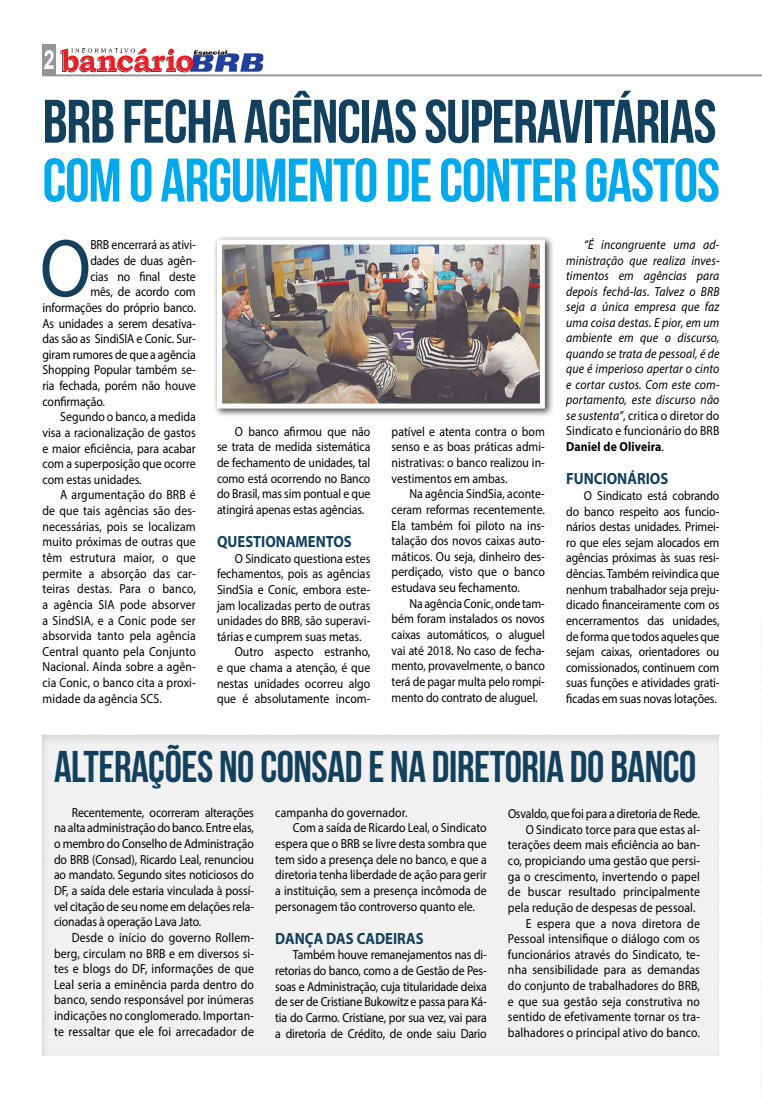
<style>
.page{position:relative;width:762px;height:1099px;background:#fff}
.page>*{position:absolute;margin:0;border:0;box-sizing:border-box;transform-origin:0 0}
.t1{font:82.62px "Myriad Pro";color:#12405d;scale:.9 1}
.t2{font:61.25px "Bebas Neue";letter-spacing:-.02em;color:#12405d}
.t3{font:61.25px "Bebas Neue";letter-spacing:-.02em;color:#00a8ec}
.t4{font:44.38px "Bebas Neue";letter-spacing:-.01em;color:#12405d}
.t5{font:700 26.25px "Arial";color:#fff;scale:.75 1}
.t6{font:700 16.25px "Myriad Pro";color:#12405d;scale:.9 1}
.t7{font:13.12px/15.6px "Myriad Pro";color:#000;text-align:justify;scale:.9 1}
.t8{font:italic 13.12px/15.5px "Myriad Pro";letter-spacing:.01em;color:#000;text-align:justify;scale:.9 1}
.s1{font-style:normal}
.s2{font-weight:700;font-style:normal}
</style>
<div class="page">
<hr style="left:761px;top:617px;width:1px;height:481px;background:#fafafa">
<hr style="left:761px;top:610px;width:1px;height:41px;background:#00a8ec">
<div style="left:39px;top:732px;width:680px;height:324px;background:#f1f1f2"></div>
<div style="left:42px;top:44px;width:14px;height:32px;background:#949499"></div>
<hr style="left:42px;top:74px;width:720px;height:2px;background:#949499">
<div style="left:213px;top:235px;width:341px;height:183px;background:#000;opacity:.75"></div>
<img style="left:223px;top:245px;width:316px;height:157px">
<div style="left:217px;top:239px;width:328px;height:169px;border:5px solid #fff"></div>
<img style="left:194px;top:50px;width:69px;height:22px">
<svg style="left:61px;top:48px;width:133px;height:25px"></svg>
<h3 class="t5" style="left:44px;top:42px;width:16px">2</h3>
<h2 class="t2" style="left:43px;top:88px;width:675px">BRB FECHA AGÊNCIAS SUPERAVITÁRIAS</h2>
<h2 class="t3" style="left:43px;top:147px;width:679px">COM O ARGUMENTO DE CONTER GASTOS</h2>
<h1 class="t1" style="left:40px;top:217px;width:58px">O</h1>
<p class="t7" style="left:90px;top:237px;width:119px">BRB encerrará as ativi-</p>
<p class="t7" style="left:90px;top:252px;width:119px">dades de duas agên-</p>
<p class="t7" style="left:90px;top:268px;width:119px">cias no final deste</p>
<p class="t7" style="left:90px;top:284px;width:119px">mês, de acordo com</p>
<p class="t7" style="left:43px;top:299px;width:172px">informações do próprio banco.</p>
<p class="t7" style="left:43px;top:315px;width:172px">As unidades a serem desativa-</p>
<p class="t7" style="left:43px;top:331px;width:172px">das são as SindiSIA e Conic. Sur-</p>
<p class="t7" style="left:43px;top:346px;width:172px">giram rumores de que a agência</p>
<p class="t7" style="left:43px;top:362px;width:172px">Shopping Popular também se-</p>
<p class="t7" style="left:43px;top:377px;width:172px">ria fechada, porém não houve</p>
<p class="t7" style="left:43px;top:393px;width:71px">confirmação.</p>
<p class="t7" style="left:60px;top:409px;width:152px">Segundo o banco, a medida</p>
<p class="t7" style="left:43px;top:424px;width:172px">visa a racionalização de gastos</p>
<p class="t7" style="left:43px;top:440px;width:172px">e maior eficiência, para acabar</p>
<p class="t7" style="left:43px;top:456px;width:172px">com a superposição que ocorre</p>
<p class="t7" style="left:43px;top:471px;width:112px">com estas unidades.</p>
<p class="t7" style="left:60px;top:487px;width:152px">A argumentação do BRB é</p>
<p class="t7" style="left:43px;top:502px;width:172px">de que tais agências são des-</p>
<p class="t7" style="left:43px;top:518px;width:172px">necessárias, pois se localizam</p>
<p class="t7" style="left:43px;top:534px;width:172px">muito próximas de outras que</p>
<p class="t7" style="left:43px;top:549px;width:172px">têm estrutura maior, o que</p>
<p class="t7" style="left:43px;top:565px;width:172px">permite a absorção das car-</p>
<p class="t7" style="left:43px;top:581px;width:172px">teiras destas. Para o banco,</p>
<p class="t7" style="left:43px;top:596px;width:172px">a agência SIA pode absorver</p>
<p class="t7" style="left:43px;top:612px;width:172px">a SindSIA, e a Conic pode ser</p>
<p class="t7" style="left:43px;top:627px;width:172px">absorvida tanto pela agência</p>
<p class="t7" style="left:43px;top:643px;width:172px">Central quanto pela Conjunto</p>
<p class="t7" style="left:43px;top:659px;width:172px">Nacional. Ainda sobre a agên-</p>
<p class="t7" style="left:43px;top:674px;width:172px">cia Conic, o banco cita a proxi-</p>
<p class="t7" style="left:43px;top:690px;width:134px">midade da agência SCS.</p>
<p class="t7" style="left:217px;top:423px;width:172px;text-indent:18px">O banco afirmou que não se trata de medida sistemática de fechamento de unidades, tal como está ocorrendo no Banco do Brasil, mas sim pontual e que atingirá apenas estas agências.</p>
<p class="t6" style="left:217px;top:531px;width:151px">QUESTIONAMENTOS</p>
<p class="t7" style="left:235px;top:550px;width:152px">O Sindicato questiona estes</p>
<p class="t7" style="left:217px;top:566px;width:172px">fechamentos, pois as agências</p>
<p class="t7" style="left:217px;top:581px;width:172px">SindSia e Conic, embora este-</p>
<p class="t7" style="left:217px;top:597px;width:172px">jam localizadas perto de outras</p>
<p class="t7" style="left:217px;top:612px;width:172px">unidades do BRB, são superavi-</p>
<p class="t7" style="left:217px;top:628px;width:162px">tárias e cumprem suas metas.</p>
<p class="t7" style="left:235px;top:644px;width:152px">Outro aspecto estranho,</p>
<p class="t7" style="left:217px;top:659px;width:172px">e que chama a atenção, é que</p>
<p class="t7" style="left:217px;top:675px;width:172px">nestas unidades ocorreu algo</p>
<p class="t7" style="left:217px;top:691px;width:172px">que é absolutamente incom-</p>
<p class="t7" style="left:392px;top:423px;width:172px">patível e atenta contra o bom senso e as boas práticas admi&shy;nistrativas: o banco realizou in&shy;vestimentos em ambas.</p>
<p class="t7" style="left:392px;top:486px;width:172px;text-indent:18px">Na agência SindSia, aconte&shy;ceram reformas recentemente.<br>Ela também foi piloto na ins&shy;talação dos novos caixas auto&shy;máticos. Ou seja, dinheiro des&shy;perdiçado, visto que o banco estudava seu fechamento.</p>
<p class="t7" style="left:392px;top:595px;width:172px;text-indent:18px">Na agência Conic, onde tam&shy;bém foram instalados os novos caixas automáticos, o aluguel vai até 2018. No caso de fecha&shy;mento, provavelmente, o banco terá de pagar multa pelo rompi&shy;mento do contrato de aluguel.</p>
<p class="t8" style="left:566px;top:237px;width:172px;text-indent:18px">“É incongruente uma ad&shy;ministração que realiza inves&shy;timentos em agências para depois fechá-las. Talvez o BRB seja a única empresa que faz uma coisa destas. E pior, em um ambiente em que o discurso, quando se trata de pessoal, é de que é imperioso apertar o cinto e cortar custos. Com este com&shy;portamento, este discurso não se sustenta”<span class="s1">, critica o diretor do Sindicato e funcionário do BRB </span><span class="s2">Daniel de Oliveira</span><span class="s1">.</span></p>
<p class="t6" style="left:566px;top:468px;width:115px">FUNCIONÁRIOS</p>
<p class="t7" style="left:566px;top:487px;width:172px;text-indent:18px">O Sindicato está cobrando do banco respeito aos funcio&shy;nários destas unidades. Primei&shy;ro que eles sejam alocados em agências próximas às suas resi&shy;dências. Também reivindica que nenhum trabalhador seja preju&shy;dicado financeiramente com os encerramentos das unidades, de forma que todos aqueles que sejam caixas, orientadores ou comissionados, continuem com suas funções e atividades grati&shy;ficadas em suas novas lotações.</p>
<h3 class="t4" style="left:54px;top:742px;width:644px">ALTERAÇÕES NO CONSAD E NA DIRETORIA DO BANCO</h3>
<p class="t7" style="left:54px;top:804px;width:224px;text-indent:18px">Recentemente, ocorreram alterações na alta administração do banco. Entre elas, o membro do Conselho de Administração do BRB (Consad), Ricardo Leal, renunciou ao mandato. Segundo sites noticiosos do DF, a saída dele estaria vinculada à possí&shy;vel citação de seu nome em delações rela&shy;cionadas à operação Lava Jato.</p>
<p class="t7" style="left:54px;top:929px;width:224px;text-indent:18px">Desde o início do governo Rollem&shy;berg, circulam no BRB e em diversos si&shy;tes e blogs do DF, informações de que Leal seria a eminência parda dentro do banco, sendo responsável por inúmeras indicações no conglomerado. Importan&shy;te ressaltar que ele foi arrecadador de</p>
<p class="t7" style="left:275px;top:804px;width:148px">campanha do governador.</p>
<p class="t7" style="left:293px;top:820px;width:217px">Com a saída de Ricardo Leal, o Sindicato</p>
<p class="t7" style="left:275px;top:835px;width:236px">espera que o BRB se livre desta sombra que</p>
<p class="t7" style="left:275px;top:851px;width:236px">tem sido a presença dele no banco, e que a</p>
<p class="t7" style="left:275px;top:866px;width:236px">diretoria tenha liberdade de ação para gerir</p>
<p class="t7" style="left:275px;top:882px;width:236px">a instituição, sem a presença incômoda de</p>
<p class="t7" style="left:275px;top:898px;width:223px">personagem tão controverso quanto ele.</p>
<p class="t6" style="left:275px;top:927px;width:166px">DANÇA DAS CADEIRAS</p>
<p class="t7" style="left:275px;top:946px;width:236px;text-indent:18px">Também houve remanejamentos nas di&shy;retorias do banco, como a de Gestão de Pes&shy;soas e Administração, cuja titularidade deixa de ser de Cristiane Bukowitz e passa para Ká&shy;tia do Carmo. Cristiane, por sua vez, vai para a diretoria de Crédito, de onde saiu Dario</p>
<p class="t7" style="left:508px;top:805px;width:215px">Osvaldo, que foi para a diretoria de Rede.</p>
<p class="t7" style="left:526px;top:821px;width:195px">O Sindicato torce para que estas al-</p>
<p class="t7" style="left:508px;top:836px;width:215px">terações deem mais eficiência ao ban-</p>
<p class="t7" style="left:508px;top:852px;width:215px">co, propiciando uma gestão que persi-</p>
<p class="t7" style="left:508px;top:868px;width:215px">ga o crescimento, invertendo o papel</p>
<p class="t7" style="left:508px;top:883px;width:215px">de buscar resultado principalmente</p>
<p class="t7" style="left:508px;top:899px;width:210px">pela redução de despesas de pessoal.</p>
<p class="t7" style="left:526px;top:915px;width:195px">E espera que a nova diretora de</p>
<p class="t7" style="left:508px;top:930px;width:215px">Pessoal intensifique o diálogo com os</p>
<p class="t7" style="left:508px;top:946px;width:215px">funcionários através do Sindicato, te-</p>
<p class="t7" style="left:508px;top:961px;width:215px">nha sensibilidade para as demandas</p>
<p class="t7" style="left:508px;top:977px;width:215px">do conjunto de trabalhadores do BRB,</p>
<p class="t7" style="left:508px;top:993px;width:215px">e que sua gestão seja construtiva no</p>
<p class="t7" style="left:508px;top:1008px;width:215px">sentido de efetivamente tornar os tra-</p>
<p class="t7" style="left:508px;top:1024px;width:215px">balhadores o principal ativo do banco.</p>
</div>
